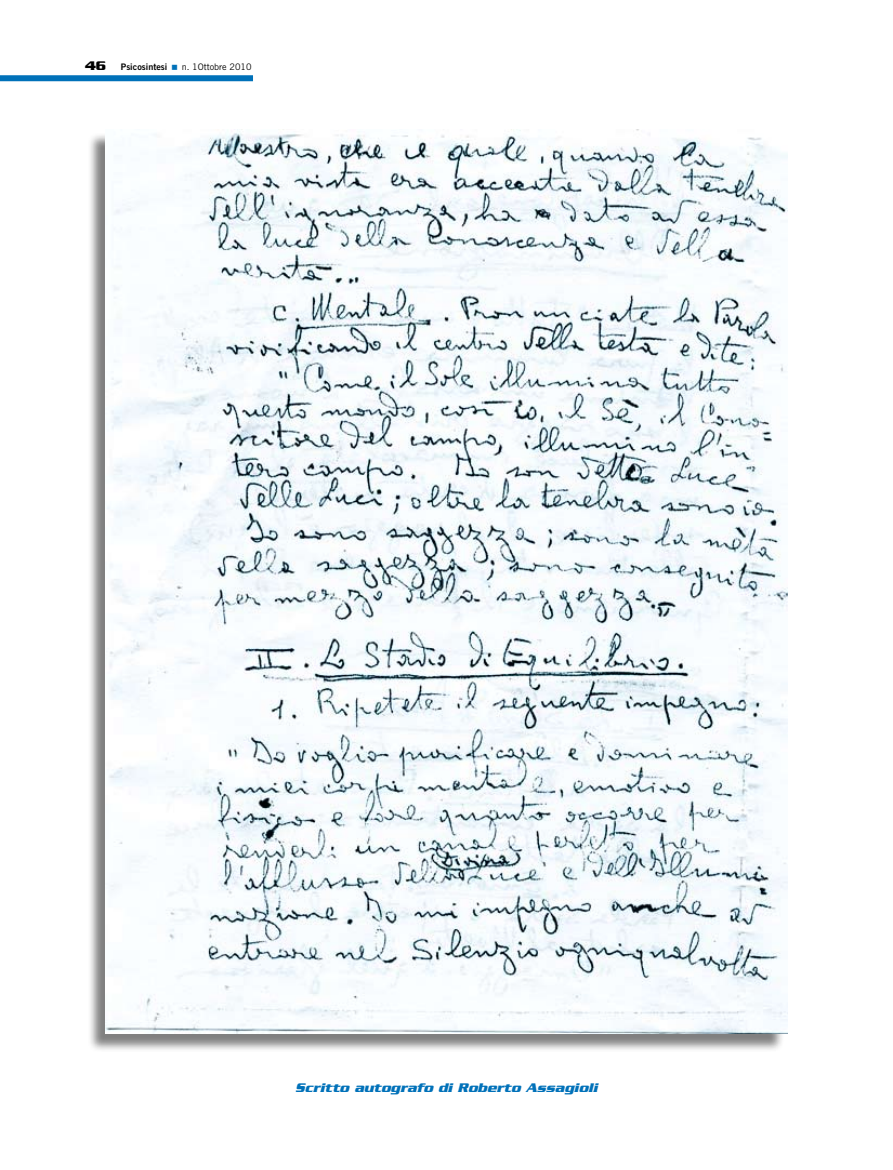
<style>
.page{position:relative;width:893px;height:1170px;background:#fff}
.page>*{position:absolute;margin:0;border:0;box-sizing:border-box;transform-origin:0 0}
.t1{font:italic 700 13.5px "Serpentine";color:#0071b9}
.t2{font:9px "Trade Gothic Bold Two";color:#000}
.t3{font:9px "Trade Gothic";color:#000}
.s1{font-family:"Serpentine";font-weight:700;font-size:13.5px}
</style>
<div class="page">
<div style="left:0;top:75px;width:253px;height:6px;background:#0071b9"></div>
<div style="left:87px;top:132px;width:698px;height:920px;background:#000;opacity:.5"></div>
<img style="left:106px;top:130px;width:681px;height:903px">
<p class="t2" style="left:85px;top:61px;width:84px"><span class="s1">46</span> Psicosintesi</p>
<p class="t3" style="left:182px;top:61px;width:71px">n. 1Ottobre 2010</p>
<p class="t1" style="left:295px;top:1079px;width:304px">Scritto autografo di Roberto Assagioli</p>
</div>
